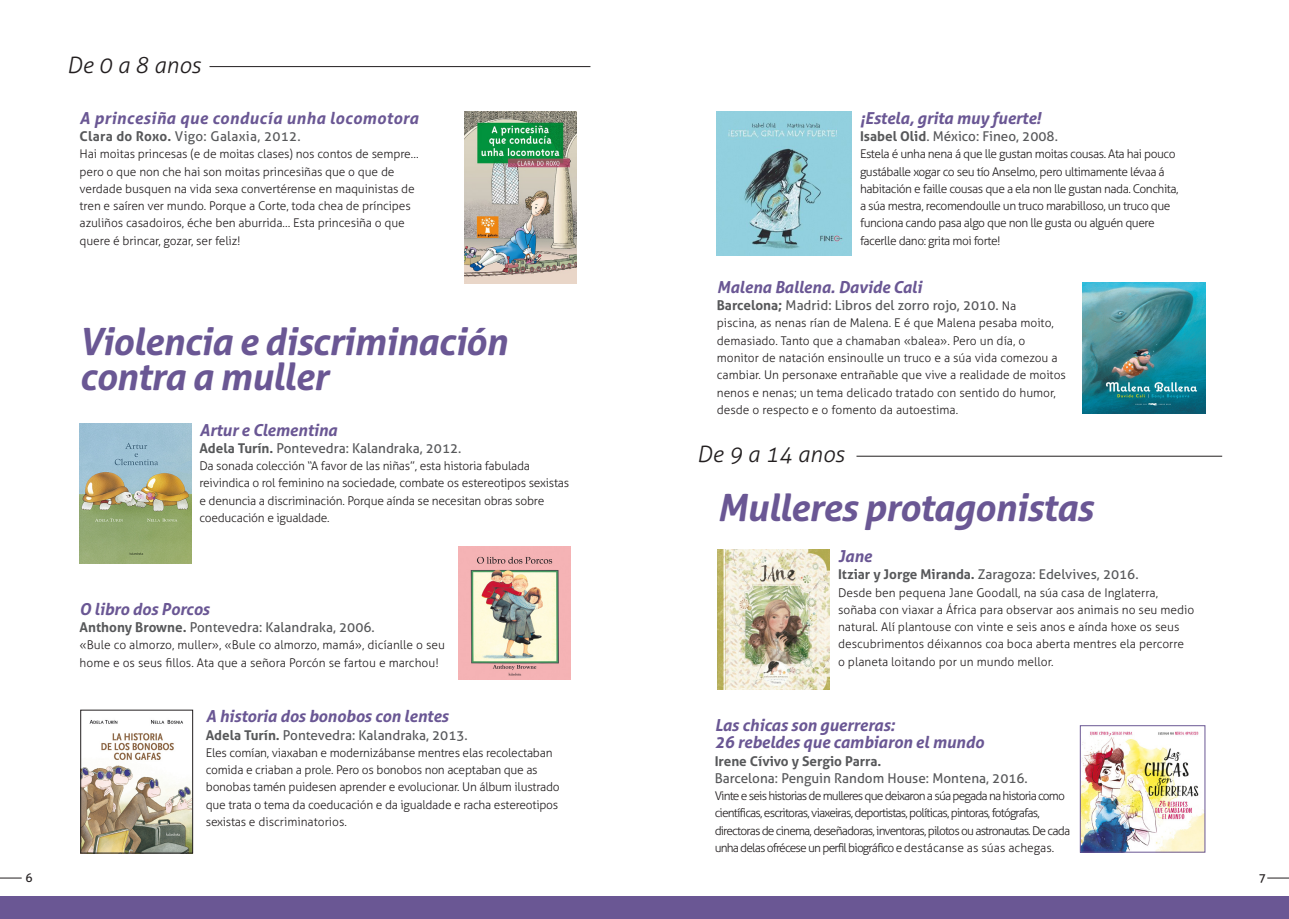
<style>
.page{position:relative;width:1289px;height:919px;background:#fff}
.page>*{position:absolute;margin:0;border:0;box-sizing:border-box;transform-origin:0 0}
.t1{font:italic 700 37.5px/34.5px "Aller";letter-spacing:-.02em;color:#6a5794}
.t2{font:italic 300 22.5px "Aller";color:#231f20}
.t3{font:italic 700 16.5px/17.2px "Aller";letter-spacing:-.01em;color:#6a5794}
.t4{font:italic 700 16.5px "Aller";letter-spacing:.02em;color:#6a5794}
.t5{font:13.5px/17.2px "Aller";color:#57585a}
.t6{font:13.5px "Aller";letter-spacing:.02em;color:#57585a}
.t7{font:300 12px/17.2px "Aller";letter-spacing:-.02em;color:#231f20}
.t8{font:300 12px/17.2px "Aller";color:#231f20}
.t9{font:300 12px/17.2px "Aller";letter-spacing:-.04em;color:#231f20}
.t10{font:300 12px/17.2px "Aller";letter-spacing:-.07em;color:#231f20}
.t11{font:12px "Aller";color:#231f20}
.s1{font-weight:700}
.s2{font-weight:300;font-size:12px;color:#231f20}
</style>
<div class="page">
<svg style="left:0;top:877px;width:22px;height:1px"></svg>
<svg style="left:1267px;top:877px;width:21px;height:1px"></svg>
<hr style="left:209px;top:66px;width:381px;height:1px;background:#231f20">
<div style="left:0;top:896px;width:1288px;height:22px;background:#6a5794"></div>
<img style="left:464px;top:112px;width:112px;height:171px">
<img style="left:79px;top:423px;width:112px;height:140px">
<img style="left:459px;top:546px;width:112px;height:133px">
<img style="left:83px;top:720px;width:108px;height:131px">
<div style="left:81px;top:710px;width:112px;height:143px;border:1px solid #231f20"></div>
<img style="left:716px;top:112px;width:135px;height:143px">
<img style="left:1082px;top:283px;width:123px;height:131px">
<hr style="left:856px;top:456px;width:366px;height:1px;background:#231f20">
<img style="left:717px;top:550px;width:112px;height:139px">
<img style="left:1082px;top:731px;width:120px;height:119px">
<div style="left:1080px;top:725px;width:124px;height:127px;border:1px solid #6a5794"></div>
<p class="t2" style="left:67px;top:51px;width:135px">De 0 a 8 anos</p>
<p class="t4" style="left:80px;top:108px;width:340px">A princesiña que conducía unha locomotora</p>
<p class="t6" style="left:80px;top:128px;width:223px"><span class="s1">Clara do Roxo.</span> Vigo: Galaxia, 2012.</p>
<p class="t7" style="left:80px;top:145px;width:340px">Hai moitas princesas (e de moitas clases) nos contos de sempre… pero o que non che hai son moitas princesiñas que o que de verdade busquen na vida sexa convertérense en maquinistas de tren e saíren ver mundo. Porque a Corte, toda chea de príncipes azuliños casadoiros, éche ben aburrida… Esta princesiña o que quere é brincar, gozar, ser feliz!</p>
<p class="t1" style="left:79px;top:324px;width:430px">Violencia e discriminación contra a muller</p>
<p class="t3" style="left:199px;top:421px;width:139px">Artur e Clementina</p>
<p class="t5" style="left:199px;top:439px;width:263px"><span class="s1">Adela Turín.</span> Pontevedra: Kalandraka, 2012.</p>
<p class="t7" style="left:199px;top:457px;width:371px">Da sonada colección “A favor de las niñas”, esta historia fabulada reivindica o rol feminino na sociedade, combate os estereotipos sexistas e denuncia a discriminación. Porque aínda se necesitan obras sobre coeducación e igualdade.</p>
<p class="t3" style="left:80px;top:600px;width:131px">O libro dos Porcos</p>
<p class="t5" style="left:80px;top:618px;width:297px"><span class="s1">Anthony Browne.</span> Pontevedra: Kalandraka, 2006.</p>
<p class="t8" style="left:80px;top:636px;width:367px">«Bule co almorzo, muller», «Bule co almorzo, mamá», dicíanlle o seu home e os seus fillos. Ata que a señora Porcón se fartou e marchou!</p>
<p class="t3" style="left:206px;top:707px;width:244px">A historia dos bonobos con lentes</p>
<p class="t5" style="left:206px;top:726px;width:263px"><span class="s1">Adela Turín.</span> Pontevedra: Kalandraka, 2013.</p>
<p class="t7" style="left:206px;top:743px;width:355px">Eles comían, viaxaban e modernizábanse mentres elas recolectaban comida e criaban a prole. Pero os bonobos non aceptaban que as bonobas tamén puidesen aprender e evolucionar. Un álbum ilustrado que trata o tema da coeducación e da igualdade e racha estereotipos sexistas e discriminatorios.</p>
<p class="t3" style="left:860px;top:109px;width:182px">¡Estela, grita muy fuerte!</p>
<p class="t5" style="left:860px;top:128px;width:199px"><span class="s1">Isabel Olid</span>. México: Fineo, 2008.</p>
<p class="t9" style="left:860px;top:145px;width:320px">Estela é unha nena á que lle gustan moitas cousas. Ata hai pouco gustáballe xogar co seu tío Anselmo, pero ultimamente lévaa á habitación e faille cousas que a ela non lle gustan nada. Conchita, a súa mestra, recomendoulle un truco marabilloso, un truco que funciona cando pasa algo que non lle gusta ou alguén quere facerlle dano: grita moi forte!</p>
<p class="t3" style="left:716px;top:278px;width:206px">Malena Ballena. Davide Cali</p>
<p class="t5" style="left:716px;top:297px;width:301px"><span class="s1">Barcelona;</span> Madrid: Libros del zorro rojo, 2010. <span class="s2">Na</span></p>
<p class="t8" style="left:716px;top:314px;width:351px">piscina, as nenas rían de Malena. E é que Malena pesaba moito, demasiado. Tanto que a chamaban «balea». Pero un día, o monitor de natación ensinoulle un truco e a súa vida comezou a cambiar. Un personaxe entrañable que vive a realidade de moitos nenos e nenas; un tema delicado tratado con sentido do humor, desde o respecto e o fomento da autoestima.</p>
<p class="t2" style="left:697px;top:440px;width:149px">De 9 a 14 anos</p>
<p class="t1" style="left:716px;top:490px;width:378px">Mulleres protagonistas</p>
<p class="t3" style="left:838px;top:547px;width:35px">Jane</p>
<p class="t5" style="left:838px;top:566px;width:302px"><span class="s1">Itziar y Jorge Miranda.</span> Zaragoza: Edelvives, 2016.</p>
<p class="t8" style="left:838px;top:583px;width:358px">Desde ben pequena Jane Goodall, na súa casa de Inglaterra, soñaba con viaxar a África para observar aos animais no seu medio natural. Alí plantouse con vinte e seis anos e aínda hoxe os seus descubrimentos déixannos coa boca aberta mentres ela percorre<br>o planeta loitando por un mundo mellor.</p>
<p class="t3" style="left:714px;top:716px;width:271px">Las chicas son guerreras:<br>26 rebeldes que cambiaron el mundo</p>
<p class="t5" style="left:714px;top:752px;width:315px"><span class="s1">Irene Cívivo y Sergio Parra.<br></span>Barcelona: Penguin Random House: Montena, 2016.</p>
<p class="t10" style="left:714px;top:787px;width:357px">Vinte e seis historias de mulleres que deixaron a súa pegada na historia como científicas, escritoras, viaxeiras, deportistas, políticas, pintoras, fotógrafas, directoras de cinema, deseñadoras, inventoras, pilotos ou astronautas. De cada unha delas ofrécese un perfil biográfico e destácanse as súas achegas.</p>
<p class="t11" style="left:26px;top:870px;width:9px">6</p>
<p class="t11" style="left:1258px;top:870px;width:9px">7</p>
</div>
